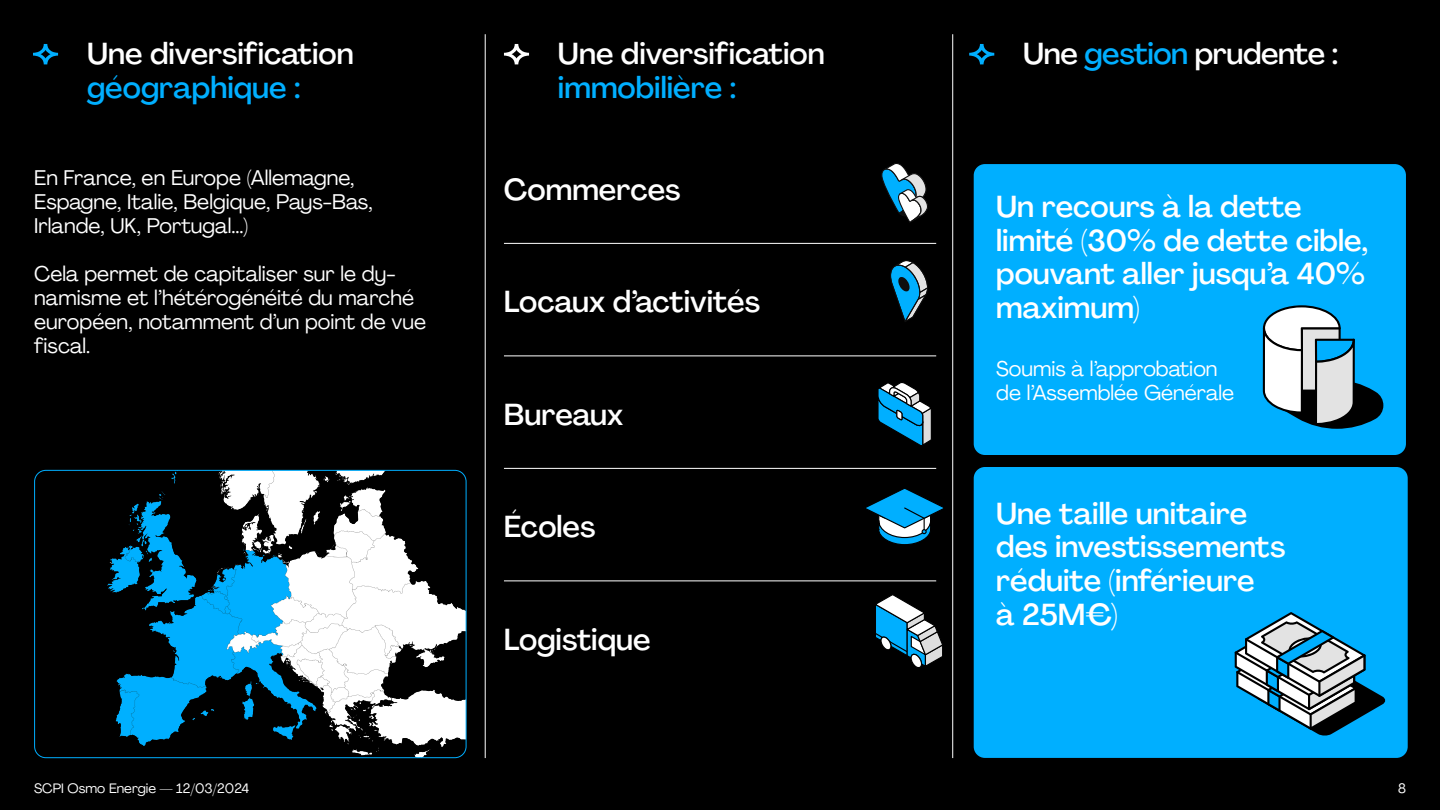
<style>
.page{position:relative;width:1440px;height:810px;background:#000}
.page>*{position:absolute;margin:0;border:0;box-sizing:border-box;transform-origin:0 0}
.t1{font:500 30px/33.8px "PP Agrandir";color:#fff}
.t2{font:500 30px "PP Agrandir";color:#00afff}
.t3{font:21px/24px "PP Agrandir";color:#fff}
.t4{font:13.5px "PP Agrandir";color:#fff}
.s1{color:#00afff}
</style>
<div class="page">
<div style="left:974px;top:467px;width:434px;height:291px;background:#00afff;border-radius:11px"></div>
<div style="left:974px;top:164px;width:432px;height:291px;background:#00afff;border-radius:11px"></div>
<hr style="left:504px;top:243px;width:432px;height:1px;background:#fff">
<hr style="left:504px;top:356px;width:432px;height:1px;background:#fff">
<hr style="left:504px;top:468px;width:432px;height:1px;background:#fff">
<hr style="left:504px;top:581px;width:432px;height:1px;background:#fff">
<svg style="left:1263px;top:305px;width:121px;height:124px"></svg>
<svg style="left:1235px;top:612px;width:151px;height:124px"></svg>
<svg style="left:33px;top:44px;width:25px;height:20px"></svg>
<svg style="left:504px;top:44px;width:25px;height:20px"></svg>
<svg style="left:969px;top:44px;width:25px;height:20px"></svg>
<img style="left:35px;top:470px;width:431px;height:288px">
<div style="left:34px;top:470px;width:432px;height:288px;border:1px solid #00afff;border-radius:11px"></div>
<hr style="left:485px;top:34px;width:1px;height:724px;background:#fff">
<hr style="left:952px;top:34px;width:1px;height:724px;background:#fff">
<svg style="left:876px;top:595px;width:66px;height:72px"></svg>
<svg style="left:878px;top:383px;width:53px;height:62px"></svg>
<svg style="left:866px;top:489px;width:77px;height:56px"></svg>
<svg style="left:881px;top:163px;width:47px;height:60px"></svg>
<svg style="left:890px;top:260px;width:38px;height:62px"></svg>
<p class="t1" style="left:87px;top:37px;width:268px">Une diversification</p>
<p class="t2" style="left:87px;top:69px;width:215px">géographique :</p>
<p class="t3" style="left:34px;top:166px;width:322px">En France, en Europe (Allemagne,</p>
<p class="t3" style="left:34px;top:190px;width:340px">Espagne, Italie, Belgique, Pays-Bas,</p>
<p class="t3" style="left:34px;top:214px;width:215px">Irlande, UK, Portugal...)</p>
<p class="t3" style="left:34px;top:262px;width:393px">Cela permet de capitaliser sur le dy&shy;namisme et l’hétérogénéité du marché européen, notamment d’un point de vue fiscal.</p>
<p class="t1" style="left:558px;top:37px;width:268px">Une diversification <span class="s1">immobilière :</span></p>
<p class="t1" style="left:1023px;top:37px;width:317px">Une <span class="s1">gestion</span> prudente :</p>
<p class="t1" style="left:504px;top:172px;width:178px">Commerces</p>
<p class="t1" style="left:504px;top:285px;width:258px">Locaux d’activités</p>
<p class="t1" style="left:504px;top:397px;width:121px">Bureaux</p>
<p class="t1" style="left:504px;top:510px;width:93px">Écoles</p>
<p class="t1" style="left:504px;top:622px;width:148px">Logistique</p>
<p class="t1" style="left:996px;top:189px;width:373px">Un recours à la dette limité (30% de dette cible, pouvant aller jusqu’a 40% maximum)</p>
<p class="t3" style="left:996px;top:356px;width:240px">Soumis à l’approbation de l’Assemblée Générale</p>
<p class="t1" style="left:996px;top:496px;width:291px">Une taille unitaire des investissements réduite (inférieure<br>à 25M€)</p>
<p class="t4" style="left:34px;top:780px;width:216px">SCPI Osmo Energie — 12/03/2024</p>
<p class="t4" style="left:1398px;top:780px;width:9px">8</p>
</div>
